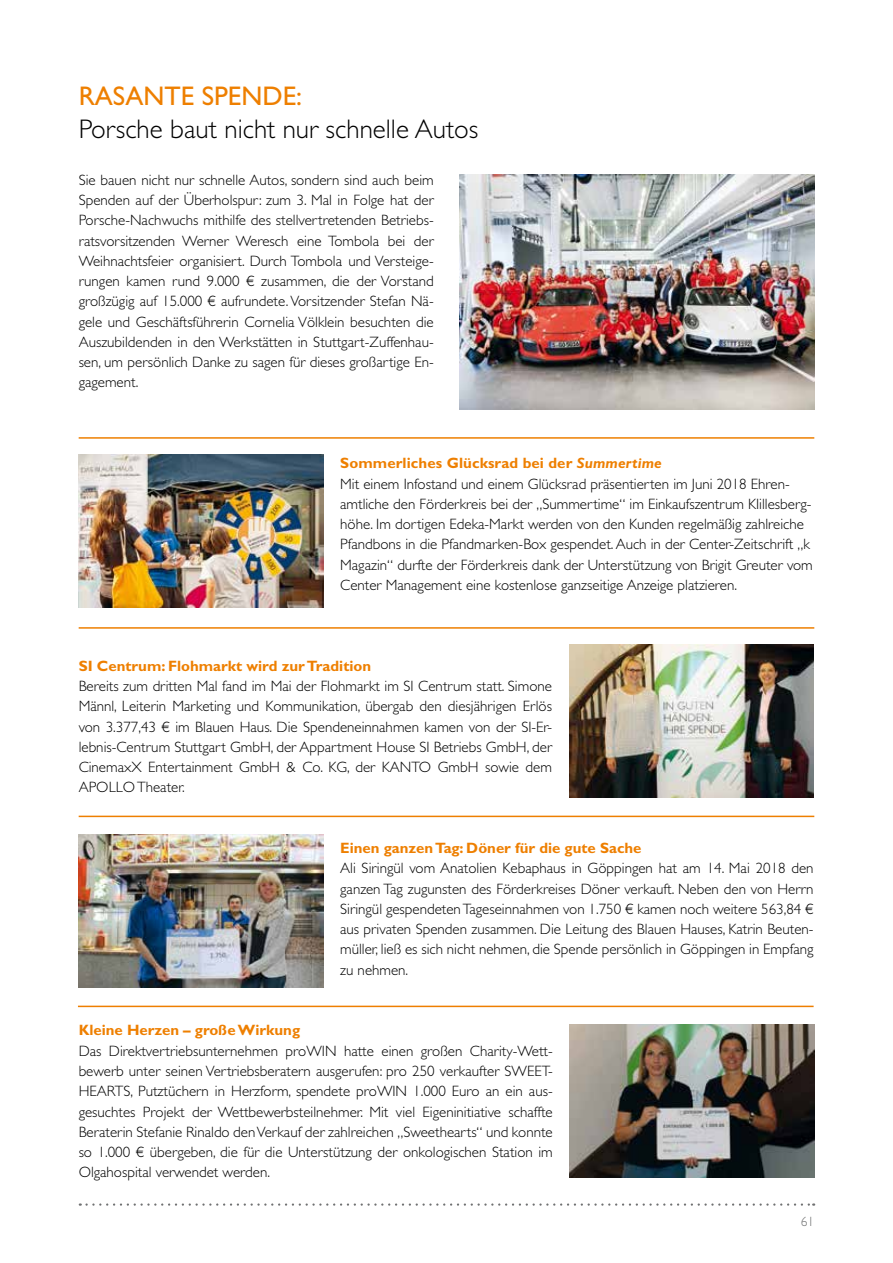
<style>
.page{position:relative;width:893px;height:1263px;background:#fff}
.page>*{position:absolute;margin:0;border:0;box-sizing:border-box;transform-origin:0 0}
.t1{font:300 27px "Gill Sans";color:#000}
.t2{font:27px "Gill Sans";color:#ee7f00}
.t3{font:300 15px/20.2px "Gill Sans";color:#000;text-align:justify}
.t4{font:700 15px "Gill Sans";color:#ee7f00}
.t5{font:300 13.5px "Gill Sans";color:#707172}
.s1{font-weight:700;color:#ee7f00}
.s2{font-weight:700;font-style:italic;color:#ee7f00}
</style>
<div class="page">
<svg style="left:87px;top:1203px;width:727px;height:3px"></svg>
<img style="left:79px;top:455px;width:244px;height:153px">
<hr style="left:79px;top:437px;width:735px;height:2px;background:#ee7f00">
<img style="left:459px;top:174px;width:355px;height:236px">
<img style="left:569px;top:645px;width:245px;height:153px">
<img style="left:570px;top:1025px;width:244px;height:153px">
<img style="left:79px;top:835px;width:244px;height:153px">
<hr style="left:79px;top:627px;width:735px;height:2px;background:#ee7f00">
<hr style="left:79px;top:816px;width:735px;height:1px;background:#ee7f00">
<hr style="left:78px;top:1006px;width:736px;height:1px;background:#ee7f00">
<h1 class="t2" style="left:79px;top:81px;width:225px">RASANTE SPENDE:</h1>
<h1 class="t1" style="left:79px;top:113px;width:401px">Porsche baut nicht nur schnelle Autos</h1>
<p class="t3" style="left:79px;top:170px;width:357px">Sie bauen nicht nur schnelle Autos, sondern sind auch beim Spenden auf der Überholspur: zum 3. Mal in Folge hat der Porsche-Nachwuchs mithilfe des stellvertretenden Betriebs&shy;ratsvorsitzenden Werner Weresch eine Tombola bei der Weihnachtsfeier organisiert. Durch Tombola und Versteige&shy;rungen kamen rund 9.000 € zusammen, die der Vorstand großzügig auf 15.000 € aufrundete. Vorsitzender Stefan Nä&shy;gele und Geschäftsführerin Cornelia Völklein besuchten die Auszubildenden in den Werkstätten in Stuttgart-Zuffenhau&shy;sen, um persönlich Danke zu sagen für dieses großartige En&shy;gagement.</p>
<p class="t3" style="left:340px;top:453px;width:474px;text-align:left"><span class="s1">Sommerliches Glücksrad bei der</span> <span class="s2">Summertime<br></span>Mit einem Infostand und einem Glücksrad präsentierten im Juni 2018 Ehren&shy;amtliche den Förderkreis bei der „Summertime“ im Einkaufszentrum KIillesberg&shy;höhe. Im dortigen Edeka-Markt werden von den Kunden regelmäßig zahlreiche Pfandbons in die Pfandmarken-Box gespendet. Auch in der Center-Zeitschrift „k Magazin“ durfte der Förderkreis dank der Unterstützung von Brigit Greuter vom Center Management eine kostenlose ganzseitige Anzeige platzieren.</p>
<p class="t4" style="left:79px;top:657px;width:294px">SI Centrum: Flohmarkt wird zur Tradition</p>
<p class="t3" style="left:79px;top:676px;width:475px">Bereits zum dritten Mal fand im Mai der Flohmarkt im SI Centrum statt. Simone Männl, Leiterin Marketing und Kommunikation, übergab den diesjährigen Erlös von 3.377,43 € im Blauen Haus. Die Spendeneinnahmen kamen von der SI-Er&shy;lebnis-Centrum Stuttgart GmbH, der Appartment House SI Betriebs GmbH, der CinemaxX Entertainment GmbH &amp; Co. KG, der KANTO GmbH sowie dem APOLLO Theater.</p>
<p class="t4" style="left:340px;top:839px;width:303px">Einen ganzen Tag: Döner für die gute Sache</p>
<p class="t3" style="left:340px;top:858px;width:475px">Ali Siringül vom Anatolien Kebaphaus in Göppingen hat am 14. Mai 2018 den ganzen Tag zugunsten des Förderkreises Döner verkauft. Neben den von Herrn Siringül gespendeten Tageseinnahmen von 1.750 € kamen noch weitere 563,84 € aus privaten Spenden zusammen. Die Leitung des Blauen Hauses, Katrin Beuten&shy;müller, ließ es sich nicht nehmen, die Spende persönlich in Göppingen in Empfang zu nehmen.</p>
<p class="t4" style="left:79px;top:1021px;width:223px">Kleine Herzen – große Wirkung</p>
<p class="t3" style="left:79px;top:1041px;width:476px">Das Direktvertriebsunternehmen proWIN hatte einen großen Charity-Wett&shy;bewerb unter seinen Vertriebsberatern ausgerufen: pro 250 verkaufter SWEET-HEARTS, Putztüchern in Herzform, spendete proWIN 1.000 Euro an ein aus&shy;gesuchtes Projekt der Wettbewerbsteilnehmer. Mit viel Eigeninitiative schaffte Beraterin Stefanie Rinaldo den Verkauf der zahlreichen „Sweethearts“ und konnte so 1.000 € übergeben, die für die Unterstützung der onkologischen Station im Olgahospital verwendet werden.</p>
<p class="t5" style="left:801px;top:1214px;width:15px">61</p>
</div>
